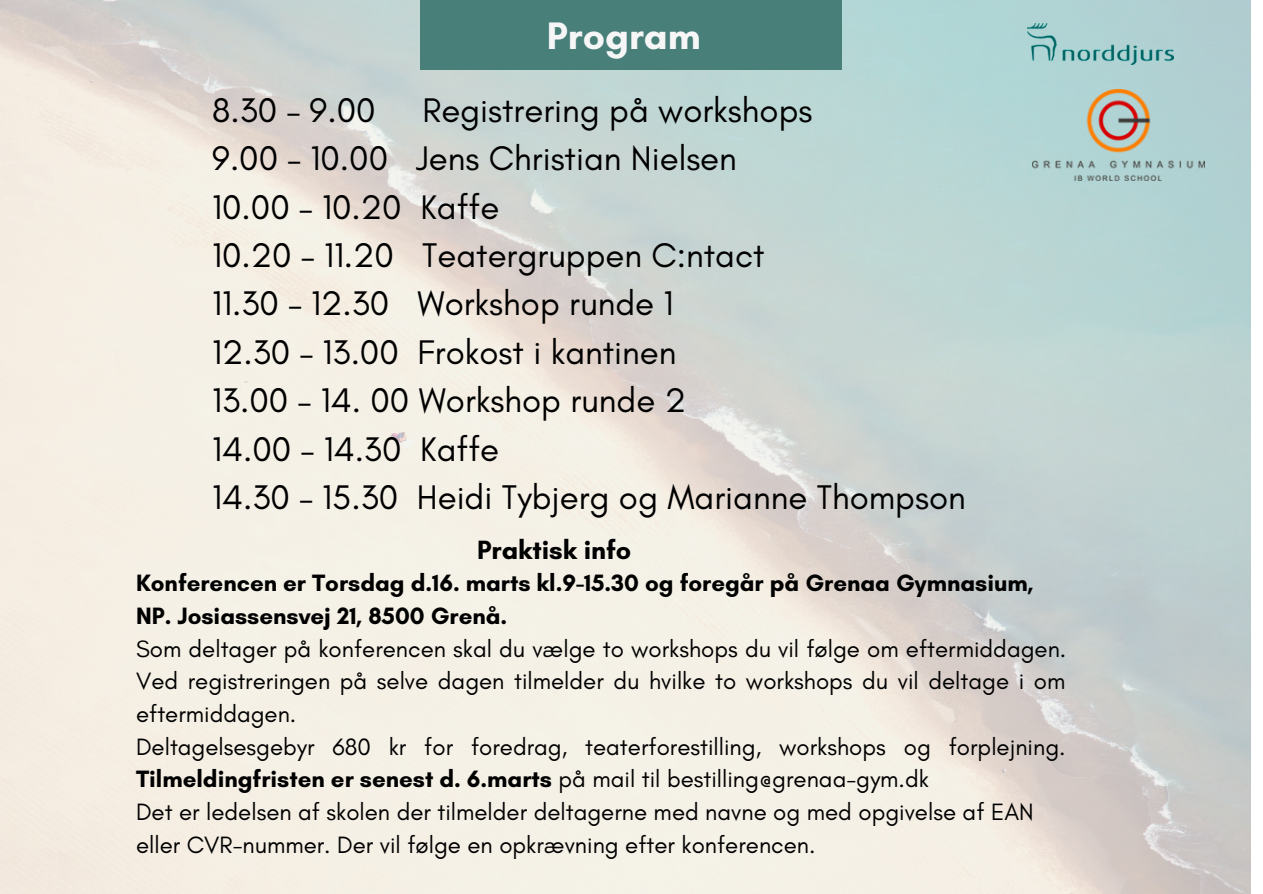
<style>
.page{position:relative;width:1263px;height:894px;background:#fff}
.page>*{position:absolute;margin:0;border:0;box-sizing:border-box;transform-origin:0 0}
.t1{font:700 39px "Glacial Indifference";color:#f6f6f6}
.t2{font:34.8px/48.3px "Glacial Indifference";color:#000}
.t3{font:700 26.85px "Glacial Indifference";color:#000}
.t4{font:24px/32.5px "Glacial Indifference";color:#000}
.t5{font:700 24px/32.5px "Glacial Indifference";color:#000}
.s1{font-weight:700}
</style>
<div class="page">
<img style="left:0;top:0;width:1251px;height:893px">
<div style="left:421px;top:0;width:420px;height:70px;background:#487f79"></div>
<img style="left:1027px;top:24px;width:147px;height:40px">
<img style="left:1033px;top:89px;width:172px;height:91px">
<h1 class="t1" style="left:547px;top:11px;width:155px">Program</h1>
<p class="t2" style="left:212px;top:85px;width:755px;text-indent:210px">Registrering på workshops<br>9.00 – 10.00 Jens Christian Nielsen<br>10.00 – 10.20 Kaffe<br>10.20 – 11.20 Teatergruppen C:ntact<br>11.30 – 12.30 Workshop runde 1<br>12.30 – 13.00 Frokost i kantinen<br>13.00 – 14. 00 Workshop runde 2<br>14.00 – 14.30 Kaffe<br>14.30 – 15.30 Heidi Tybjerg og Marianne Thompson</p>
<p class="t3" style="left:477px;top:533px;width:156px">Praktisk info</p>
<p class="t5" style="left:136px;top:566px;width:899px">Konferencen er Torsdag d.16. marts kl.9-15.30 og foregår på Grenaa Gymnasium,<br>NP. Josiassensvej 21, 8500 Grenå.</p>
<p class="t4" style="left:136px;top:632px;width:932px">Som deltager på konferencen skal du vælge to workshops du vil følge om eftermiddagen.<br>Ved registreringen på selve dagen tilmelder du hvilke to workshops du vil deltage i om eftermiddagen.<br>Deltagelsesgebyr 680 kr for foredrag, teaterforestilling, workshops og forplejning.<br><span class="s1">Tilmeldingfristen er senest d. 6.marts</span> på mail til bestilling@grenaa-gym.dk<br>Det er ledelsen af skolen der tilmelder deltagerne med navne og med opgivelse af EAN eller CVR-nummer. Der vil følge en opkrævning efter konferencen.</p>
<h2 class="t2" style="left:212px;top:85px;width:165px">8.30 – 9.00</h2>
</div>
